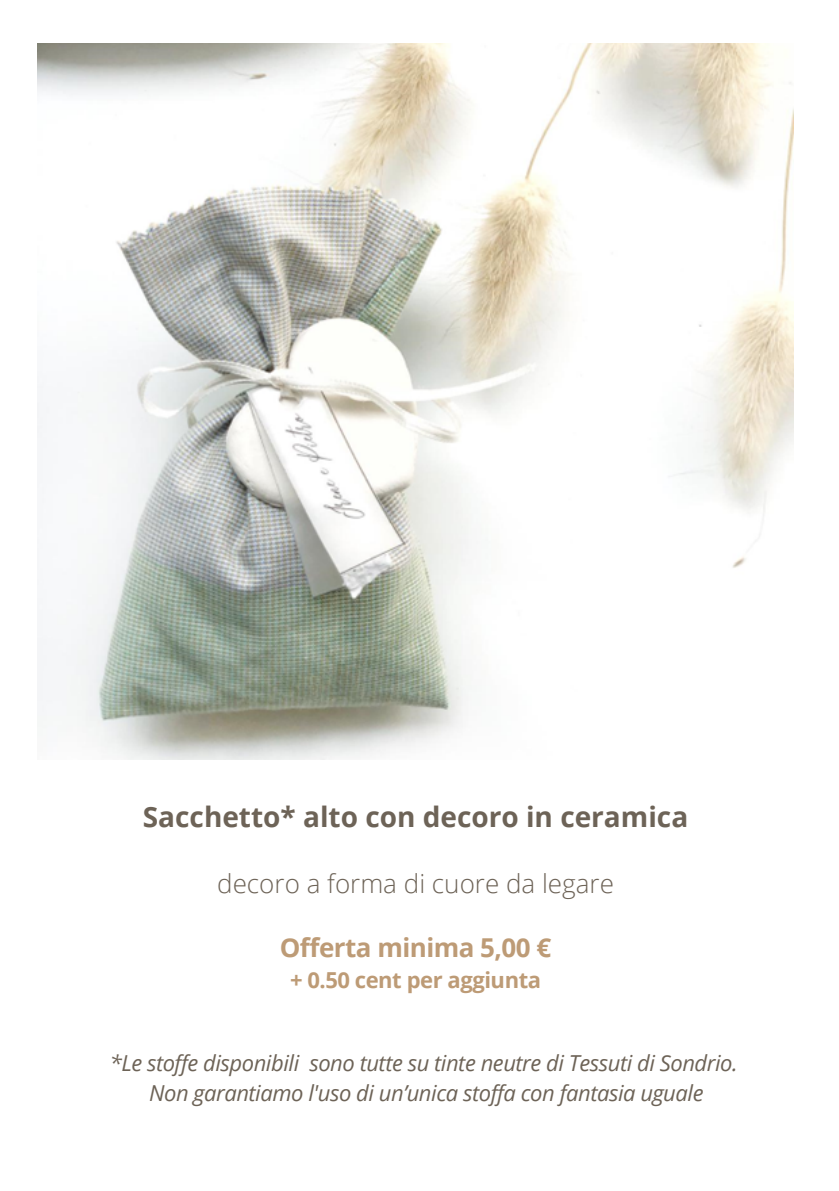
<style>
.page{position:relative;width:839px;height:1191px;background:#fff}
.page>*{position:absolute;margin:0;border:0;box-sizing:border-box;transform-origin:0 0}
.t1{font:700 28px "Open Sans";color:#6d6357}
.t2{font:300 26px "Open Sans";color:#6d6357}
.t3{font:700 26px "Open Sans";letter-spacing:-.02em;color:#bd9b76}
.t4{font:italic 22px "Open Sans";letter-spacing:-.02em;color:#6d6357}
.t5{font:700 22px "Open Sans";letter-spacing:-.02em;color:#bd9b76}
</style>
<div class="page">
<img style="left:37px;top:44px;width:756px;height:715px">
<h1 class="t1" style="left:143px;top:797px;width:547px">Sacchetto* alto con decoro in ceramica</h1>
<h2 class="t2" style="left:217px;top:865px;width:398px">decoro a forma di cuore da legare</h2>
<h1 class="t3" style="left:280px;top:929px;width:273px">Offerta minima 5,00 €</h1>
<h1 class="t5" style="left:290px;top:965px;width:252px">+ 0.50 cent per aggiunta</h1>
<p class="t4" style="left:110px;top:1048px;width:629px">*Le stoffe disponibili sono tutte su tinte neutre di Tessuti di Sondrio.</p>
<p class="t4" style="left:149px;top:1078px;width:556px">Non garantiamo l'uso di un’unica stoffa con fantasia uguale</p>
</div>
